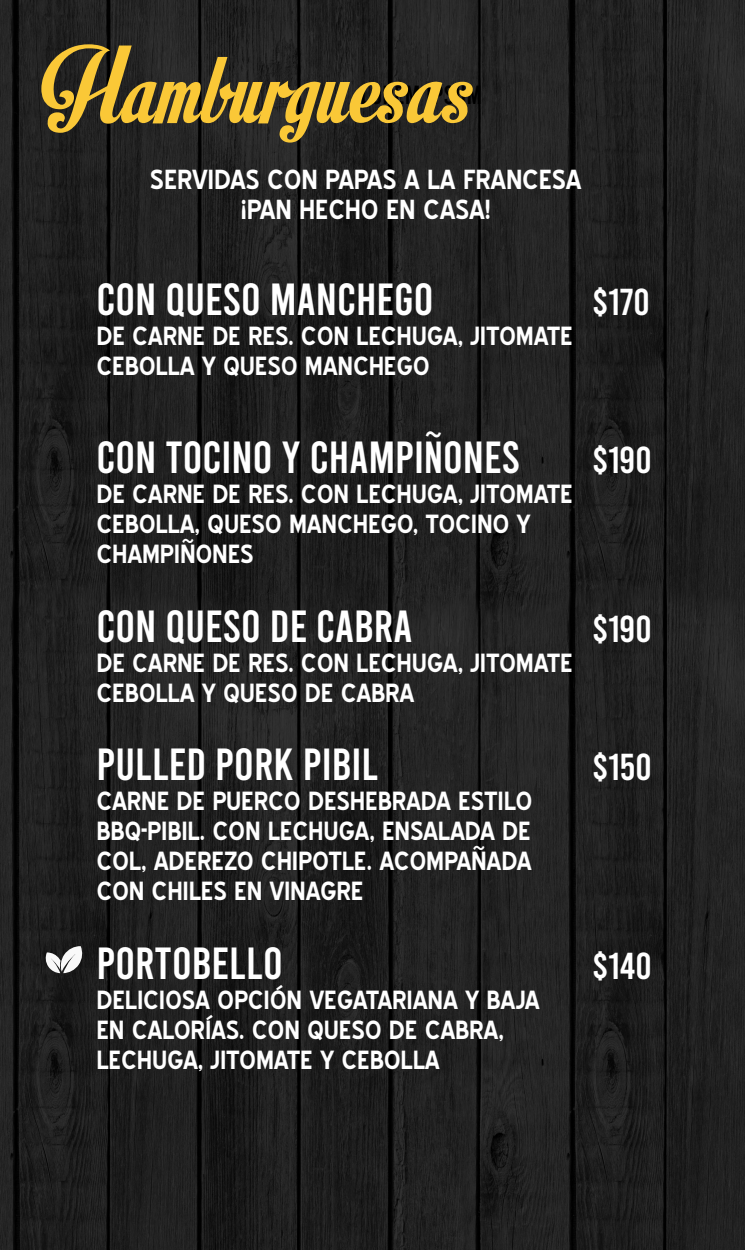
<style>
.page{position:relative;width:745px;height:1250px;background:#fff}
.page>*{position:absolute;margin:0;border:0;box-sizing:border-box;transform-origin:0 0}
.t1{font:45px "Bebas";color:#fff}
.t2{font:37.5px "Bebas";color:#fff}
.t3{font:700 26.25px/30px "Blue Highway";letter-spacing:-.01em;color:#fff;text-align:center}
.t4{font:26.25px "Bebas";letter-spacing:.01em;color:#000}
.t5{font:700 25px/30px "Blue Highway";letter-spacing:-.01em;color:#fff}
.s1{font-family:"Blue Highway Condensed";font-size:43.75px}
</style>
<div class="page">
<img style="left:0;top:0;width:744px;height:1250px">
<svg style="left:41px;top:44px;width:432px;height:99px;background:#615228"></svg>
<svg style="left:45px;top:946px;width:38px;height:27px"></svg>
<p class="t4" style="left:360px;top:82px;width:123px">LOREM IPSUM</p>
<p class="t3" style="left:150px;top:164px;width:433px">SERVIDAS CON PAPAS A LA FRANCESA ¡PAN HECHO EN CASA!</p>
<h1 class="t1" style="left:96px;top:277px;width:338px">CON QUESO MANCHEGO</h1>
<h2 class="t2" style="left:591px;top:283px;width:59px">$170</h2>
<p class="t5" style="left:96px;top:321px;width:477px">DE CARNE DE RES. CON LECHUGA, JITOMATE<br>CEBOLLA Y QUESO MANCHEGO</p>
<h1 class="t1" style="left:96px;top:435px;width:425px">CON TOCINO Y CHAMPI<span class="s1">Ñ</span>ONES</h1>
<p class="t5" style="left:96px;top:479px;width:477px">DE CARNE DE RES. CON LECHUGA, JITOMATE<br>CEBOLLA, QUESO MANCHEGO, TOCINO Y<br>CHAMPIÑONES</p>
<h2 class="t2" style="left:591px;top:441px;width:61px">$190</h2>
<h1 class="t1" style="left:96px;top:603px;width:317px">CON QUESO DE CABRA</h1>
<h2 class="t2" style="left:591px;top:610px;width:61px">$190</h2>
<p class="t5" style="left:96px;top:648px;width:477px">DE CARNE DE RES. CON LECHUGA, JITOMATE<br>CEBOLLA Y QUESO DE CABRA</p>
<h1 class="t1" style="left:96px;top:742px;width:283px">PULLED PORK PIBIL</h1>
<h2 class="t2" style="left:591px;top:748px;width:61px">$150</h2>
<p class="t5" style="left:96px;top:786px;width:437px;text-align:justify">CARNE DE PUERCO DESHEBRADA ESTILO BBQ-PIBIL. CON LECHUGA, ENSALADA DE COL, ADEREZO CHIPOTLE. ACOMPAÑADA CON CHILES EN VINAGRE</p>
<h1 class="t1" style="left:96px;top:941px;width:188px">PORTOBELLO</h1>
<h2 class="t2" style="left:591px;top:947px;width:61px">$140</h2>
<p class="t5" style="left:96px;top:985px;width:444px">DELICIOSA OPCIÓN VEGATARIANA Y BAJA<br>EN CALORÍAS. CON QUESO DE CABRA,<br>LECHUGA, JITOMATE Y CEBOLLA</p>
</div>
